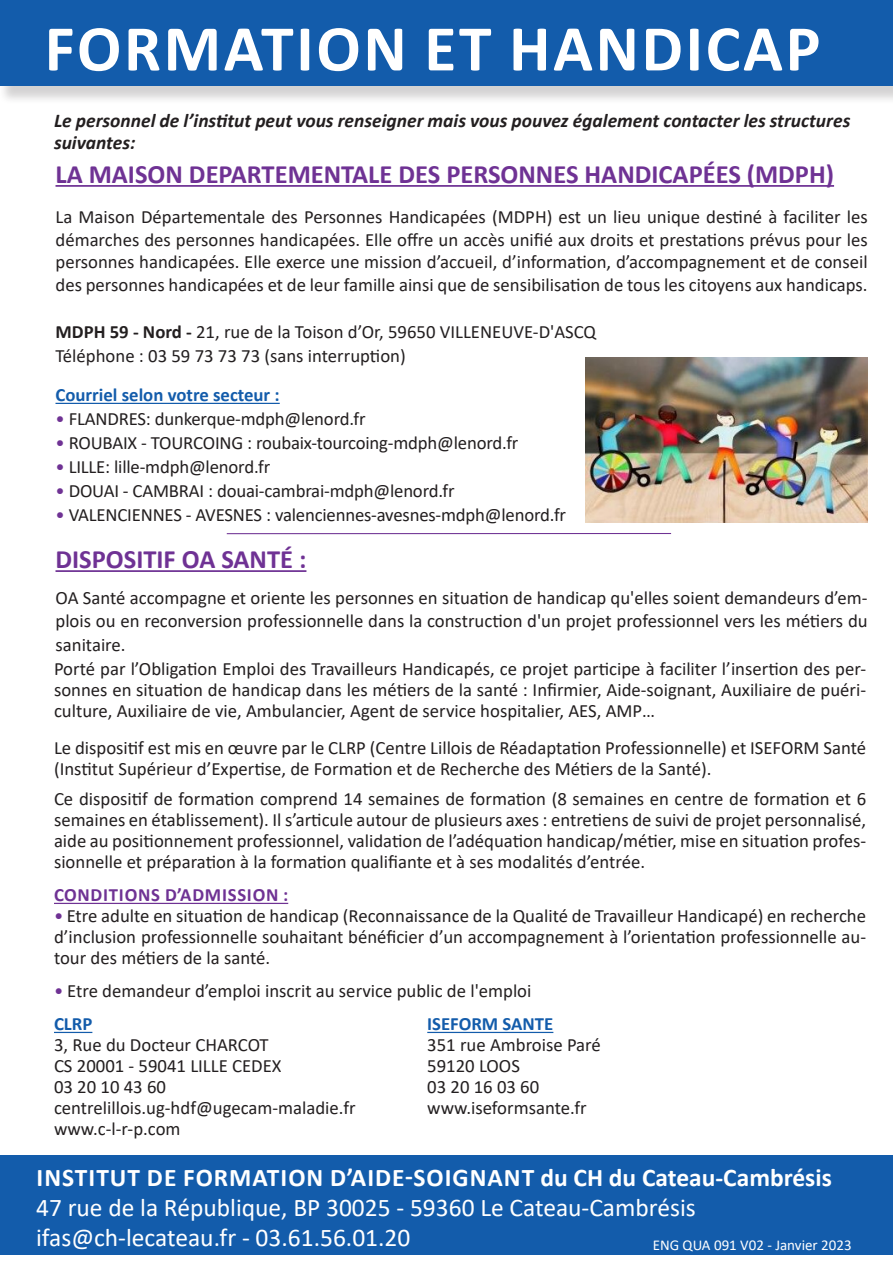
<style>
.page{position:relative;width:893px;height:1263px;background:#fff}
.page>*{position:absolute;margin:0;border:0;box-sizing:border-box;transform-origin:0 0}
.t1{font:700 65.85px "Calibri";letter-spacing:.04em;color:#fff}
.t2{font:700 26.55px "Calibri";color:#6f3294}
.t3{font:25.5px "Calibri";color:#fff}
.t4{font:700 25.5px "Calibri";letter-spacing:.04em;color:#fff}
.t5{font:italic 700 19.5px/21.8px "Calibri";color:#231f20}
.t6{font:18.75px/21px "Calibri";color:#231f20;text-align:justify}
.t7{font:700 18.75px "Calibri";color:#135cab}
.t8{font:700 18.75px "Calibri";letter-spacing:.04em;color:#6f3294}
.t9{font:15px "Calibri";color:#fff}
.s1{font-weight:700}
.s2{color:#6f3294}
</style>
<div class="page">
<div style="left:0;top:2px;width:893px;height:102px;background:#231f20;opacity:.2"></div>
<div style="left:0;top:0;width:893px;height:86px;background:#135cab"></div>
<hr style="left:54px;top:903px;width:234px;height:1px;background:#6f3294">
<hr style="left:54px;top:1032px;width:38px;height:1px;background:#135cab">
<hr style="left:427px;top:1032px;width:126px;height:1px;background:#135cab">
<div style="left:0;top:1155px;width:893px;height:99px;background:#135cab"></div>
<hr style="left:56px;top:570px;width:250px;height:2px;background:#6f3294">
<hr style="left:227px;top:533px;width:444px;height:1px;background:#6f3294">
<hr style="left:56px;top:185px;width:778px;height:2px;background:#6f3294">
<hr style="left:56px;top:403px;width:224px;height:1px;background:#135cab">
<img style="left:586px;top:358px;width:282px;height:164px">
<p class="t1" style="left:45px;top:2px;width:777px">FORMATION ET HANDICAP</p>
<p class="t5" style="left:54px;top:109px;width:798px">Le personnel de l’institut peut vous renseigner mais vous pouvez également contacter les structures suivantes:</p>
<p class="t2" style="left:56px;top:155px;width:780px">LA MAISON DEPARTEMENTALE DES PERSONNES HANDICAPÉES (MDPH)</p>
<p class="t6" style="left:56px;top:205px;width:814px;line-height:22.5px">La Maison Départementale des Personnes Handicapées (MDPH) est un lieu unique destiné à faciliter les démarches des personnes handicapées. Elle offre un accès unifié aux droits et prestations prévus pour les personnes handicapées. Elle exerce une mission d’accueil, d’information, d’accompagnement et de conseil des personnes handicapées et de leur famille ainsi que de sensibilisation de tous les citoyens aux handicaps.</p>
<p class="t6" style="left:56px;top:321px;width:542px"><span class="s1">MDPH 59 - Nord -</span> 21, rue de la Toison d’Or, 59650 VILLENEUVE-D'ASCQ</p>
<p class="t6" style="left:56px;top:345px;width:352px">Téléphone : 03 59 73 73 73 (sans interruption)</p>
<p class="t7" style="left:56px;top:382px;width:226px">Courriel selon votre secteur :</p>
<p class="t6" style="left:56px;top:408px;width:312px"><span class="s2">•</span> FLANDRES: dunkerque-mdph@lenord.fr</p>
<p class="t6" style="left:56px;top:432px;width:464px"><span class="s2">•</span> ROUBAIX - TOURCOING : roubaix-tourcoing-mdph@lenord.fr</p>
<p class="t6" style="left:56px;top:456px;width:216px"><span class="s2">•</span> LILLE: lille-mdph@lenord.fr</p>
<p class="t6" style="left:56px;top:480px;width:401px"><span class="s2">•</span> DOUAI - CAMBRAI : douai-cambrai-mdph@lenord.fr</p>
<p class="t6" style="left:56px;top:504px;width:512px"><span class="s2">•</span> VALENCIENNES - AVESNES : valenciennes-avesnes-mdph@lenord.fr</p>
<p class="t2" style="left:56px;top:540px;width:252px">DISPOSITIF OA SANTÉ :</p>
<p class="t6" style="left:56px;top:586px;width:814px;line-height:23.2px">OA Santé accompagne et oriente les personnes en situation de handicap qu'elles soient demandeurs d’em&shy;plois ou en reconversion professionnelle dans la construction d'un projet professionnel vers les métiers du sanitaire.</p>
<p class="t6" style="left:54px;top:657px;width:814px">Porté par l’Obligation Emploi des Travailleurs Handicapés, ce projet participe à faciliter l’insertion des per&shy;sonnes en situation de handicap dans les métiers de la santé : Infirmier, Aide-soignant, Auxiliaire de puéri&shy;culture, Auxiliaire de vie, Ambulancier, Agent de service hospitalier, AES, AMP…</p>
<p class="t6" style="left:54px;top:737px;width:814px">Le dispositif est mis en œuvre par le CLRP (Centre Lillois de Réadaptation Professionnelle) et ISEFORM Santé (Institut Supérieur d’Expertise, de Formation et de Recherche des Métiers de la Santé).</p>
<p class="t6" style="left:54px;top:788px;width:814px">Ce dispositif de formation comprend 14 semaines de formation (8 semaines en centre de formation et 6 semaines en établissement). Il s’articule autour de plusieurs axes : entretiens de suivi de projet personnalisé, aide au positionnement professionnel, validation de l’adéquation handicap/métier, mise en situation profes&shy;sionnelle et préparation à la formation qualifiante et à ses modalités d’entrée.</p>
<p class="t8" style="left:54px;top:882px;width:236px">CONDITIONS D’ADMISSION :</p>
<p class="t6" style="left:54px;top:905px;width:814px"><span class="s2">•</span> Etre adulte en situation de handicap (Reconnaissance de la Qualité de Travailleur Handicapé) en recherche d’inclusion professionnelle souhaitant bénéficier d’un accompagnement à l’orientation professionnelle au&shy;tour des métiers de la santé.</p>
<p class="t6" style="left:54px;top:980px;width:479px"><span class="s2">•</span> Etre demandeur d’emploi inscrit au service public de l'emploi</p>
<p class="t7" style="left:54px;top:1011px;width:40px">CLRP</p>
<p class="t6" style="left:54px;top:1034px;width:216px">3, Rue du Docteur CHARCOT</p>
<p class="t6" style="left:54px;top:1055px;width:229px">CS 20001 - 59041 LILLE CEDEX</p>
<p class="t6" style="left:54px;top:1076px;width:114px">03 20 10 43 60</p>
<p class="t6" style="left:54px;top:1097px;width:303px">centrelillois.ug-hdf@ugecam-maladie.fr</p>
<p class="t6" style="left:54px;top:1118px;width:128px">www.c-l-r-p.com</p>
<p class="t7" style="left:427px;top:1011px;width:128px">ISEFORM SANTE</p>
<p class="t6" style="left:427px;top:1034px;width:175px">351 rue Ambroise Paré</p>
<p class="t6" style="left:427px;top:1055px;width:94px">59120 LOOS</p>
<p class="t6" style="left:427px;top:1076px;width:114px">03 20 16 03 60</p>
<p class="t6" style="left:427px;top:1097px;width:161px">www.iseformsante.fr</p>
<p class="t4" style="left:37px;top:1160px;width:797px">INSTITUT DE FORMATION D’AIDE-SOIGNANT du CH du Cateau-Cambrésis</p>
<p class="t3" style="left:36px;top:1190px;width:661px">47 rue de la République, BP 30025 - 59360 Le Cateau-Cambrésis</p>
<p class="t3" style="left:36px;top:1219px;width:376px">ifas@ch-lecateau.fr - 03.61.56.01.20</p>
<p class="t9" style="left:653px;top:1234px;width:200px">ENG QUA 091 V02 - Janvier 2023</p>
</div>
